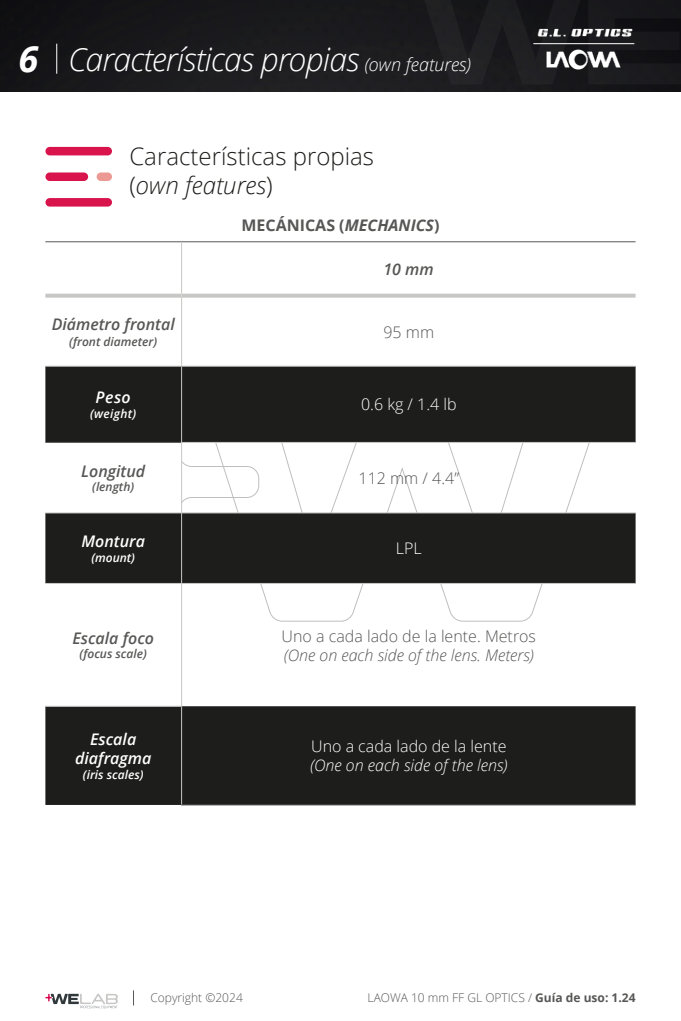
<style>
.page{position:relative;width:681px;height:1021px;background:#fff}
.page>*{position:absolute;margin:0;border:0;box-sizing:border-box;transform-origin:0 0}
.t1{font:italic 700 36px "Open Sans";color:#fff}
.t2{font:italic 300 32px "Open Sans";letter-spacing:-.025em;color:#fff}
.t3{font:300 24px/28.8px "Open Sans";color:#1d1d1b}
.t4{font:300 16px "Open Sans";color:#575756}
.t5{font:italic 600 16px "Open Sans";color:#575756}
.t6{font:300 16px "Open Sans";color:#fff}
.t7{font:italic 300 16px "Open Sans";color:#575756}
.t8{font:italic 600 16px/19.2px "Open Sans";color:#fff;text-align:center}
.t9{font:italic 300 16px "Open Sans";color:#fff}
.t10{font:700 16px "Open Sans";color:#575756}
.t11{font:300 12px "Open Sans";color:#575756}
.t12{font:italic 600 12px "Open Sans";color:#575756}
.t13{font:italic 600 12px "Open Sans";color:#fff}
.s1{font-size:18px}
.s2{font-style:italic}
.s3{font-weight:700}
</style>
<div class="page">
<img style="left:0;top:0;width:680px;height:91px">
<hr style="left:56px;top:44px;width:1px;height:30px;background:#fff">
<svg style="left:133px;top:990px;width:1px;height:15px"></svg>
<svg style="left:45px;top:993px;width:73px;height:15px"></svg>
<img style="left:523px;top:21px;width:120px;height:23px">
<img style="left:543px;top:46px;width:80px;height:26px">
<hr style="left:533px;top:43px;width:101px;height:1px;background:#fff">
<div style="left:45px;top:147px;width:67px;height:8px;background:#d9144d;border-radius:4px"></div>
<div style="left:45px;top:172px;width:43px;height:9px;background:#d9144d;border-radius:4px"></div>
<div style="left:97px;top:172px;width:15px;height:9px;background:#ed9993;border-radius:4px"></div>
<div style="left:45px;top:198px;width:67px;height:8px;background:#d9144d;border-radius:4px"></div>
<svg style="left:45px;top:367px;width:590px;height:438px;fill:#1d1d1b"></svg>
<svg style="left:45px;top:443px;width:136px;height:262px"></svg>
<hr style="left:45px;top:442px;width:136px;height:1px;background:#575756">
<hr style="left:181px;top:804px;width:454px;height:1px;background:#575756">
<hr style="left:45px;top:241px;width:136px;height:1px;background:#575756">
<hr style="left:181px;top:241px;width:454px;height:1px;background:#575756">
<hr style="left:181px;top:366px;width:1px;height:76px;background:#c7c7c6">
<hr style="left:181px;top:584px;width:1px;height:122px;background:#c7c7c6">
<hr style="left:181px;top:706px;width:1px;height:98px;background:#c7c7c6">
<svg style="left:45px;top:294px;width:136px;height:4px"></svg>
<svg style="left:181px;top:294px;width:454px;height:4px;background:#cbcbca"></svg>
<hr style="left:45px;top:365px;width:136px;height:2px;background:#c7c7c6">
<hr style="left:181px;top:365px;width:454px;height:2px;background:#c7c7c6">
<hr style="left:181px;top:298px;width:1px;height:67px;background:#c7c7c6">
<hr style="left:181px;top:242px;width:1px;height:52px;background:#c7c7c6">
<hr style="left:45px;top:512px;width:136px;height:1px;background:#c7c7c6">
<hr style="left:45px;top:582px;width:136px;height:2px;background:#c7c7c6">
<hr style="left:45px;top:705px;width:136px;height:2px;background:#c7c7c6">
<hr style="left:182px;top:442px;width:453px;height:1px;background:#c7c7c6">
<hr style="left:182px;top:512px;width:453px;height:1px;background:#c7c7c6">
<hr style="left:181px;top:582px;width:454px;height:2px;background:#c7c7c6">
<hr style="left:181px;top:442px;width:1px;height:71px;background:#c7c7c6">
<hr style="left:181px;top:513px;width:1px;height:70px;background:#c7c7c6">
<h1 class="t1" style="left:18px;top:33px;width:21px">6</h1>
<h2 class="t2" style="left:68px;top:38px;width:404px">Características propias <span class="s1">(own features)</span></h2>
<h3 class="t3" style="left:129px;top:141px;width:246px">Características propias (<span class="s2">own features</span>)</h3>
<h3 class="t10" style="left:241px;top:214px;width:199px">MECÁNICAS (<span class="s2">MECHANICS</span>)</h3>
<h3 class="t5" style="left:383px;top:258px;width:52px">10 mm</h3>
<h3 class="t5" style="left:52px;top:313px;width:124px">Diámetro frontal</h3>
<p class="t12" style="left:69px;top:333px;width:89px">(front diameter)</p>
<h3 class="t8" style="left:96px;top:387px;width:37px">Peso</h3>
<p class="t13" style="left:90px;top:405px;width:47px">(weight)</p>
<h3 class="t5" style="left:81px;top:460px;width:65px">Longitud</h3>
<p class="t12" style="left:92px;top:478px;width:43px">(length)</p>
<h3 class="t8" style="left:81px;top:531px;width:65px">Montura</h3>
<p class="t13" style="left:91px;top:549px;width:45px">(mount)</p>
<h3 class="t5" style="left:72px;top:627px;width:83px">Escala foco</h3>
<p class="t12" style="left:80px;top:645px;width:69px">(focus scale)</p>
<h3 class="t4" style="left:383px;top:321px;width:52px">95 mm</h3>
<h3 class="t6" style="left:361px;top:393px;width:97px">0.6 kg / 1.4 lb</h3>
<h3 class="t4" style="left:358px;top:467px;width:102px">112 mm / 4.4”</h3>
<h3 class="t6" style="left:396px;top:537px;width:27px">LPL</h3>
<h3 class="t4" style="left:281px;top:625px;width:256px">Uno a cada lado de la lente. Metros</h3>
<h3 class="t7" style="left:283px;top:644px;width:252px">(One on each side of the lens. Meters)</h3>
<h3 class="t8" style="left:75px;top:729px;width:78px">Escala diafragma</h3>
<p class="t13" style="left:83px;top:766px;width:62px">(iris scales)</p>
<h3 class="t6" style="left:311px;top:735px;width:197px">Uno a cada lado de la lente</h3>
<h3 class="t9" style="left:310px;top:754px;width:199px">(One on each side of the lens)</h3>
<p class="t11" style="left:150px;top:989px;width:94px">Copyright ©2024</p>
<p class="t11" style="left:367px;top:989px;width:269px">LAOWA 10 mm FF GL OPTICS / <span class="s3">Guía de uso: 1.24</span></p>
</div>
